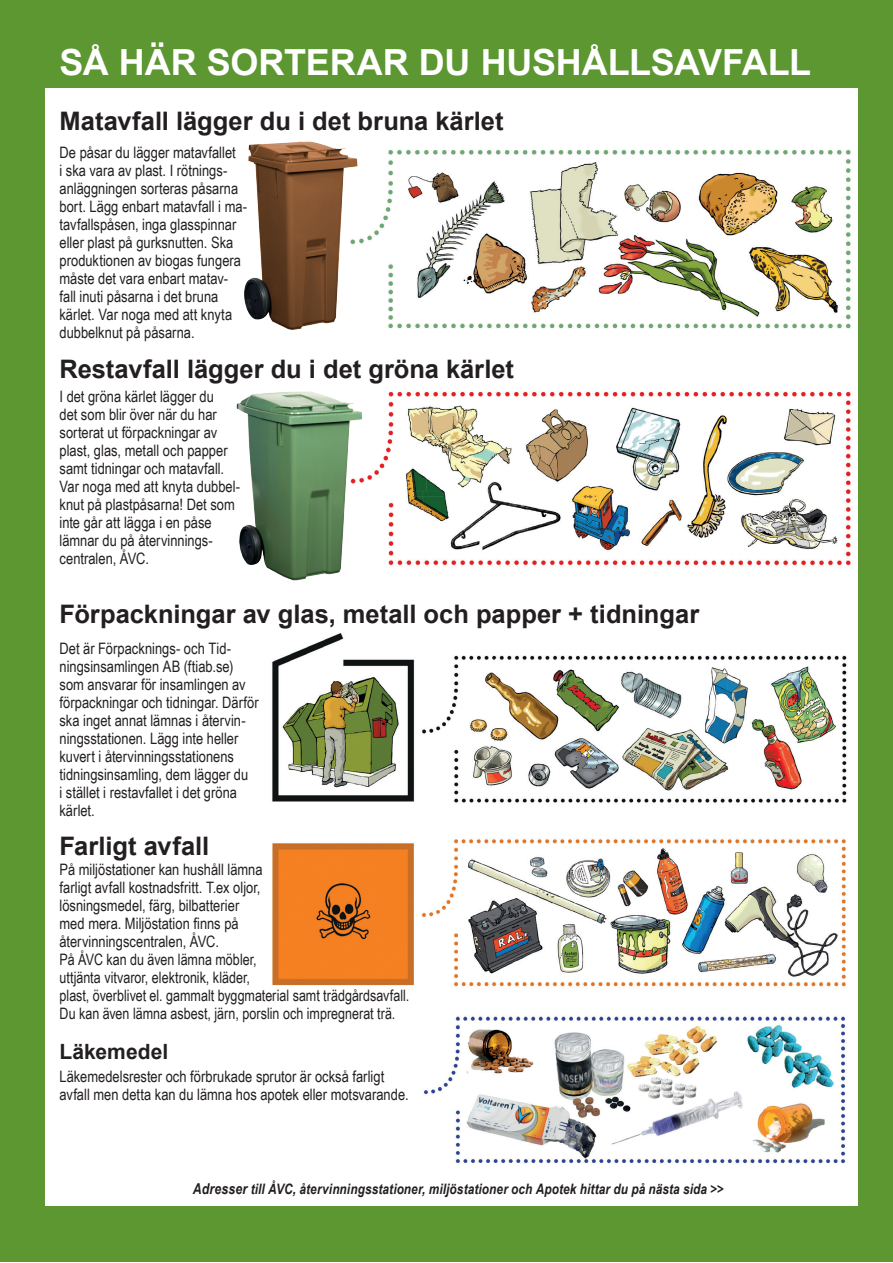
<style>
.page{position:relative;width:893px;height:1263px;background:#fff}
.page>*{position:absolute;margin:0;border:0;box-sizing:border-box;transform-origin:0 0}
.t1{font:700 36px "Arial";letter-spacing:-.005em;color:#fff}
.t2{font:700 25.5px "Arial";color:#231f20}
.t3{font:700 21px "Arial";color:#231f20}
.t4{font:15.75px/18px "Arial Narrow";color:#231f20}
.t5{font:italic 700 14.4px "Arial Narrow";letter-spacing:.01em;color:#231f20}
.s1{font-size:15px}
</style>
<div class="page">
<div style="left:0;top:0;width:893px;height:1262px;background:#5c9731"></div>
<div style="left:45px;top:88px;width:812px;height:1117px;background:#fff"></div>
<img style="left:272px;top:633px;width:575px;height:170px">
<img style="left:367px;top:391px;width:484px;height:175px">
<img style="left:272px;top:839px;width:574px;height:148px">
<img style="left:424px;top:1016px;width:422px;height:147px">
<img style="left:363px;top:150px;width:488px;height:179px">
<img style="left:244px;top:141px;width:119px;height:189px">
<img style="left:236px;top:391px;width:129px;height:190px">
<h1 class="t1" style="left:60px;top:38px;width:753px">SÅ HÄR SORTERAR DU HUSHÅLLSAVFALL</h1>
<h2 class="t2" style="left:60px;top:104px;width:445px">Matavfall lägger du i det bruna kärlet</h2>
<p class="t4" style="left:60px;top:143px;width:189px">De påsar du lägger matavfallet<br>i ska vara av plast. I rötnings&shy;anläggningen sorteras påsarna bort. Lägg enbart matavfall i ma&shy;tavfallspåsen, inga glasspinnar eller plast på gurksnutten. Ska produktionen av biogas fungera måste det vara enbart matav&shy;fall inuti påsarna i det bruna kärlet. Var noga med att knyta dubbelknut på påsarna.</p>
<h2 class="t2" style="left:60px;top:352px;width:456px">Restavfall lägger du i det gröna kärlet</h2>
<p class="t4" style="left:60px;top:386px;width:182px">I det gröna kärlet lägger du<br>det som blir över när du har sorterat ut förpackningar av plast, glas, metall och papper samt tidningar och matavfall.<br>Var noga med att knyta dubbel&shy;knut på plastpåsarna! Det som inte går att lägga i en påse lämnar du på återvinnings&shy;centralen, ÅVC.</p>
<h2 class="t2" style="left:60px;top:597px;width:641px">Förpackningar av glas, metall och papper + tidningar</h2>
<p class="t4" style="left:60px;top:639px;width:201px">Det är Förpacknings- och Tid&shy;ningsinsamlingen AB (ftiab.se) som ansvarar för insamlingen av förpackningar och tidningar. Därför ska inget annat lämnas i återvin&shy;ningsstationen. Lägg inte heller kuvert i återvinningsstationens tidningsinsamling, dem lägger du<br>i stället i restavfallet i det gröna kärlet.</p>
<h2 class="t2" style="left:60px;top:829px;width:151px">Farligt avfall</h2>
<p class="t4" style="left:60px;top:860px;width:351px">På miljöstationer kan hushåll lämna<br>farligt avfall kostnadsfritt. T.ex oljor,<br>lösningsmedel, färg, bilbatterier<br>med mera. Miljöstation finns på<br>återvinningscentralen, ÅVC.<br>På ÅVC kan du även lämna möbler,<br>uttjänta vitvaror, elektronik, kläder,<br>plast, överblivet el. gammalt byggmaterial samt trädgårdsavfall.<br>Du kan även lämna asbest, järn, porslin och impregnerat trä.</p>
<h3 class="t3" style="left:60px;top:1038px;width:110px">Läkemedel</h3>
<p class="t4" style="left:60px;top:1066px;width:351px">Läkemedelsrester och förbrukade sprutor är också farligt avfall men detta kan du lämna hos apotek eller motsvarande.</p>
<p class="t5" style="left:193px;top:1178px;width:532px"><span class="s1">Adresser</span> till ÅVC, återvinningsstationer, miljöstationer och Apotek hittar du på nästa sida &gt;&gt;</p>
</div>
